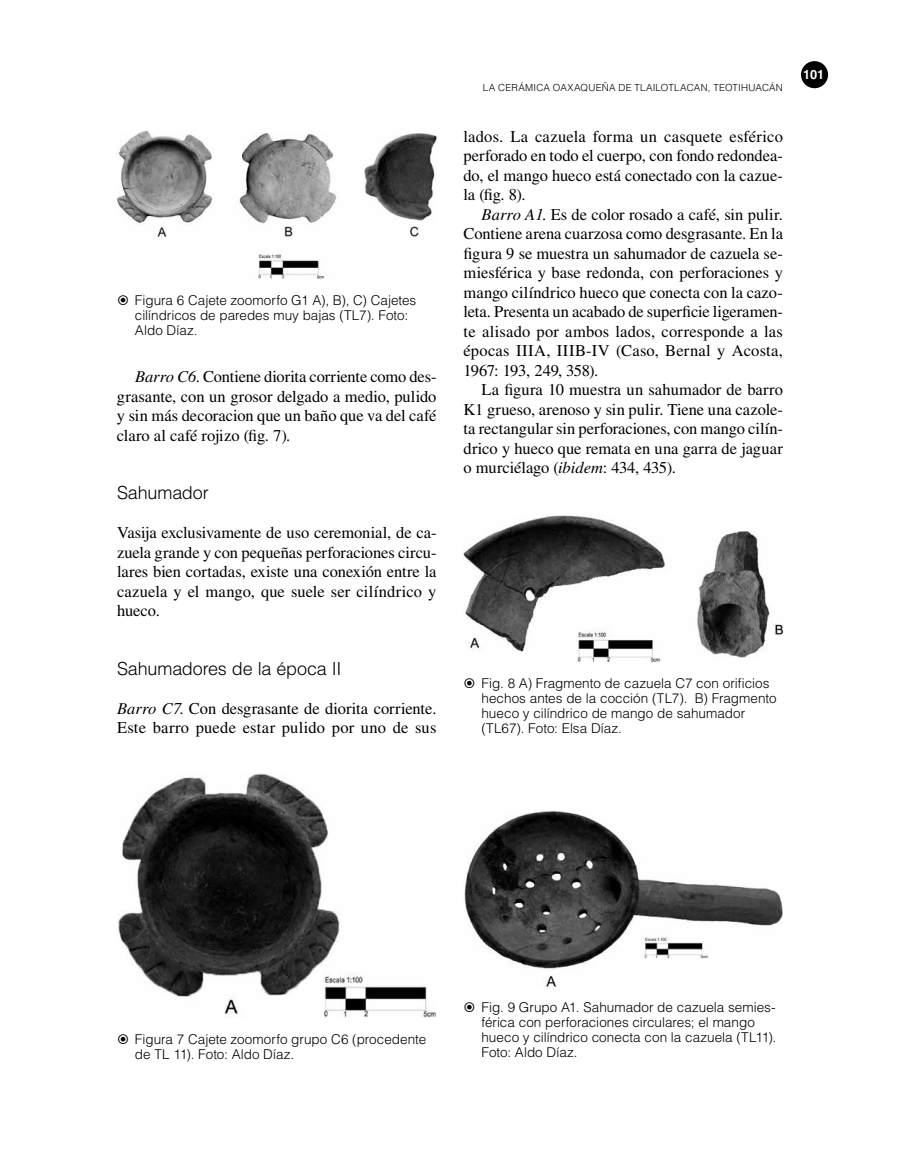
<style>
.page{position:relative;width:900px;height:1170px;background:#fff}
.page>*{position:absolute;margin:0;border:0;box-sizing:border-box;transform-origin:0 0}
.t1{font:300 18px "Helvetica LT Std";letter-spacing:-.01em;color:#000}
.t2{font:16.5px/19.5px "Times LT Std";color:#000;text-align:justify}
.t3{font:300 13.5px/15px "Helvetica LT Std";color:#000}
.t4{font:700 12.75px "Helvetica LT Std";color:#fff}
.t5{font:300 9.75px "Helvetica LT Std";letter-spacing:.02em;color:#000}
.s1{font-style:italic}
</style>
<div class="page">
<div style="left:801px;top:61px;width:27px;height:27px;background:#000;border-radius:50%"></div>
<img style="left:117px;top:131px;width:319px;height:148px">
<img style="left:118px;top:773px;width:318px;height:245px">
<img style="left:464px;top:515px;width:319px;height:147px">
<img style="left:464px;top:811px;width:319px;height:177px">
<p class="t3" style="left:135px;top:293px;width:283px">Figura 6 Cajete zoomorfo G1 A), B), C) Cajetes cilíndricos de paredes muy bajas (TL7). Foto:<br>Aldo Díaz.</p>
<p class="t2" style="left:117px;top:367px;width:321px;text-indent:18px"><span class="s1">Barro C6</span>. Contiene diorita corriente como des&shy;grasante, con un grosor delgado a medio, pulido y sin más decoracion que un baño que va del café claro al café rojizo (fig. 7).</p>
<p class="t1" style="left:117px;top:482px;width:93px">Sahumador</p>
<p class="t2" style="left:117px;top:523px;width:321px">Vasija exclusivamente de uso ceremonial, de ca&shy;zuela grande y con pequeñas perforaciones circu&shy;lares bien cortadas, existe una conexión entre la cazuela y el mango, que suele ser cilíndrico y hueco.</p>
<p class="t1" style="left:117px;top:657px;width:226px">Sahumadores de la época II</p>
<p class="t2" style="left:117px;top:699px;width:321px"><span class="s1">Barro C7</span>. Con desgrasante de diorita corriente.<br>Este barro puede estar pulido por uno de sus</p>
<p class="t5" style="left:483px;top:82px;width:302px">LA CERÁMICA OAXAQUEÑA DE TLAILOTLACAN, TEOTIHUACÁN</p>
<p class="t2" style="left:464px;top:126px;width:321px">lados. La cazuela forma un casquete esférico perforado en todo el cuerpo, con fondo redondea&shy;do, el mango hueco está conectado con la cazue&shy;la (fig. 8).</p>
<p class="t2" style="left:464px;top:204px;width:321px;text-indent:18px"><span class="s1">Barro A1</span>. Es de color rosado a café, sin pulir.<br>Contiene arena cuarzosa como desgrasante. En la figura 9 se muestra un sahumador de cazuela se&shy;miesférica y base redonda, con perforaciones y mango cilíndrico hueco que conecta con la cazo&shy;leta. Presenta un acabado de superficie ligeramen&shy;te alisado por ambos lados, corresponde a las épocas IIIA, IIIB-IV (Caso, Bernal y Acosta, 1967: 193, 249, 358).</p>
<p class="t2" style="left:464px;top:380px;width:321px;text-indent:18px">La figura 10 muestra un sahumador de barro K1 grueso, arenoso y sin pulir. Tiene una cazole&shy;ta rectangular sin perforaciones, con mango cilín&shy;drico y hueco que remata en una garra de jaguar o murciélago (<span class="s1">ibidem</span>: 434, 435).</p>
<p class="t4" style="left:803px;top:67px;width:23px">101</p>
<p class="t3" style="left:481px;top:676px;width:297px">Fig. 8 A) Fragmento de cazuela C7 con orificios hechos antes de la cocción (TL7). B) Fragmento hueco y cilíndrico de mango de sahumador (TL67). Foto: Elsa Díaz.</p>
<p class="t3" style="left:135px;top:1031px;width:293px">Figura 7 Cajete zoomorfo grupo C6 (procedente de TL 11). Foto: Aldo Díaz.</p>
<p class="t3" style="left:481px;top:999px;width:296px">Fig. 9 Grupo A1. Sahumador de cazuela semies&shy;férica con perforaciones circulares; el mango hueco y cilíndrico conecta con la cazuela (TL11).<br>Foto: Aldo Díaz.</p>
</div>
